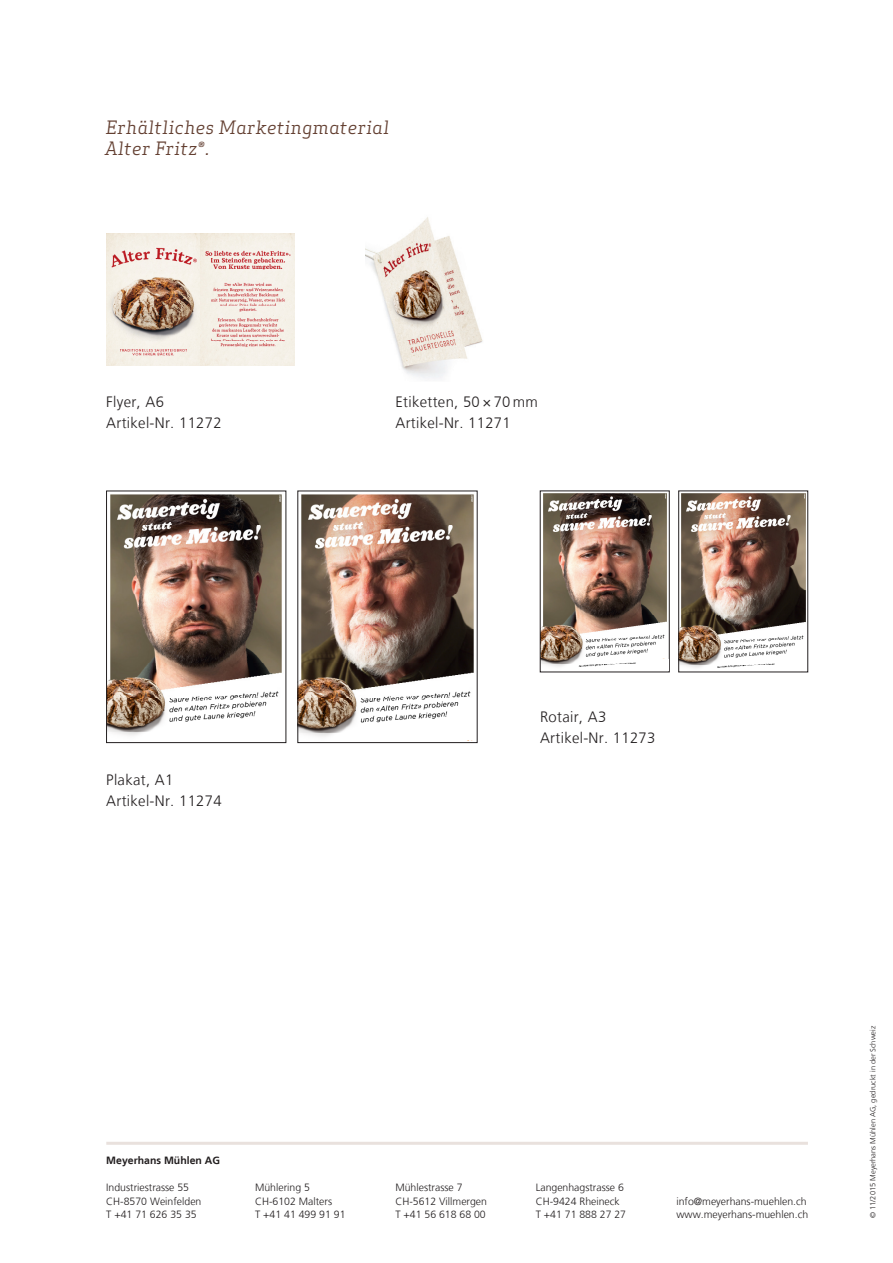
<style>
.page{position:relative;width:893px;height:1263px;background:#fff}
.page>*{position:absolute;margin:0;border:0;box-sizing:border-box;transform-origin:0 0}
._03_Lead_grau{font:italic 18px "Apex Serif";letter-spacing:.03em;color:#633f31}
._03_Lead_grau-2{font:300 15px "Frutiger LT";letter-spacing:.02em;color:#231f20}
.t1{font:300 10.5px "Frutiger LT";color:#231f20}
.t2{font:700 10.5px "Frutiger LT";color:#231f20}
.t3{font:300 7.5px "Frutiger LT";color:#231f20}
</style>
<div class="page">
<hr style="left:106px;top:1142px;width:702px;height:3px;background:#e9e1dd">
<img style="left:365px;top:217px;width:118px;height:162px">
<img style="left:106px;top:233px;width:189px;height:133px">
<img style="left:542px;top:493px;width:125px;height:174px">
<img style="left:680px;top:493px;width:126px;height:175px">
<div style="left:678px;top:491px;width:130px;height:181px;border:1px solid #231f20"></div>
<img style="left:108px;top:494px;width:174px;height:242px">
<div style="left:106px;top:491px;width:180px;height:252px;border:1px solid #231f20"></div>
<img style="left:300px;top:494px;width:174px;height:247px">
<svg style="left:156px;top:722px;width:126px;height:14px"></svg>
<svg style="left:348px;top:722px;width:126px;height:18px"></svg>
<div style="left:638px;top:659px;width:30px;height:12px;background:#fff"></div>
<div style="left:776px;top:659px;width:31px;height:12px;background:#fff"></div>
<p class="_03_Lead_grau" style="left:106px;top:115px;width:285px">Erhältliches Marketingmaterial</p>
<p class="_03_Lead_grau" style="left:105px;top:136px;width:106px">Alter Fritz<sup>®</sup>.</p>
<p class="_03_Lead_grau-2" style="left:106px;top:393px;width:59px">Flyer, A6</p>
<p class="_03_Lead_grau-2" style="left:106px;top:414px;width:117px">Artikel-Nr. 11272</p>
<p class="_03_Lead_grau-2" style="left:395px;top:393px;width:144px">Etiketten, 50 × 70 mm</p>
<p class="_03_Lead_grau-2" style="left:395px;top:414px;width:117px">Artikel-Nr. 11271</p>
<p class="_03_Lead_grau-2" style="left:106px;top:771px;width:69px">Plakat, A1</p>
<p class="_03_Lead_grau-2" style="left:106px;top:792px;width:117px">Artikel-Nr. 11274</p>
<p class="_03_Lead_grau-2" style="left:540px;top:708px;width:68px">Rotair, A3</p>
<p class="_03_Lead_grau-2" style="left:540px;top:729px;width:117px">Artikel-Nr. 11273</p>
<p class="t2" style="left:106px;top:1154px;width:115px">Meyerhans Mühlen AG</p>
<p class="t1" style="left:106px;top:1181px;width:84px">Industriestrasse 55</p>
<p class="t1" style="left:255px;top:1181px;width:56px">Mühlering 5</p>
<p class="t1" style="left:395px;top:1181px;width:69px">Mühlestrasse 7</p>
<p class="t1" style="left:536px;top:1181px;width:90px">Langenhagstrasse 6</p>
<p class="t1" style="left:106px;top:1195px;width:97px">CH-8570 Weinfelden</p>
<p class="t1" style="left:255px;top:1195px;width:79px">CH-6102 Malters</p>
<p class="t1" style="left:395px;top:1195px;width:93px">CH-5612 Villmergen</p>
<p class="t1" style="left:536px;top:1195px;width:86px">CH-9424 Rheineck</p>
<p class="t1" style="left:676px;top:1195px;width:132px">info@meyerhans-muehlen.ch</p>
<p class="t1" style="left:106px;top:1208px;width:92px">T +41 71 626 35 35</p>
<p class="t1" style="left:255px;top:1208px;width:92px">T +41 41 499 91 91</p>
<p class="t1" style="left:395px;top:1208px;width:92px">T +41 56 618 68 00</p>
<p class="t1" style="left:536px;top:1208px;width:92px">T +41 71 888 27 27</p>
<p class="t1" style="left:676px;top:1208px;width:133px">www.meyerhans-muehlen.ch</p>
<p class="t3" style="left:869px;top:1218px;width:194px;rotate:-90deg">© 11/2015 Meyerhans Mühlen AG, gedruckt in der Schweiz</p>
</div>
